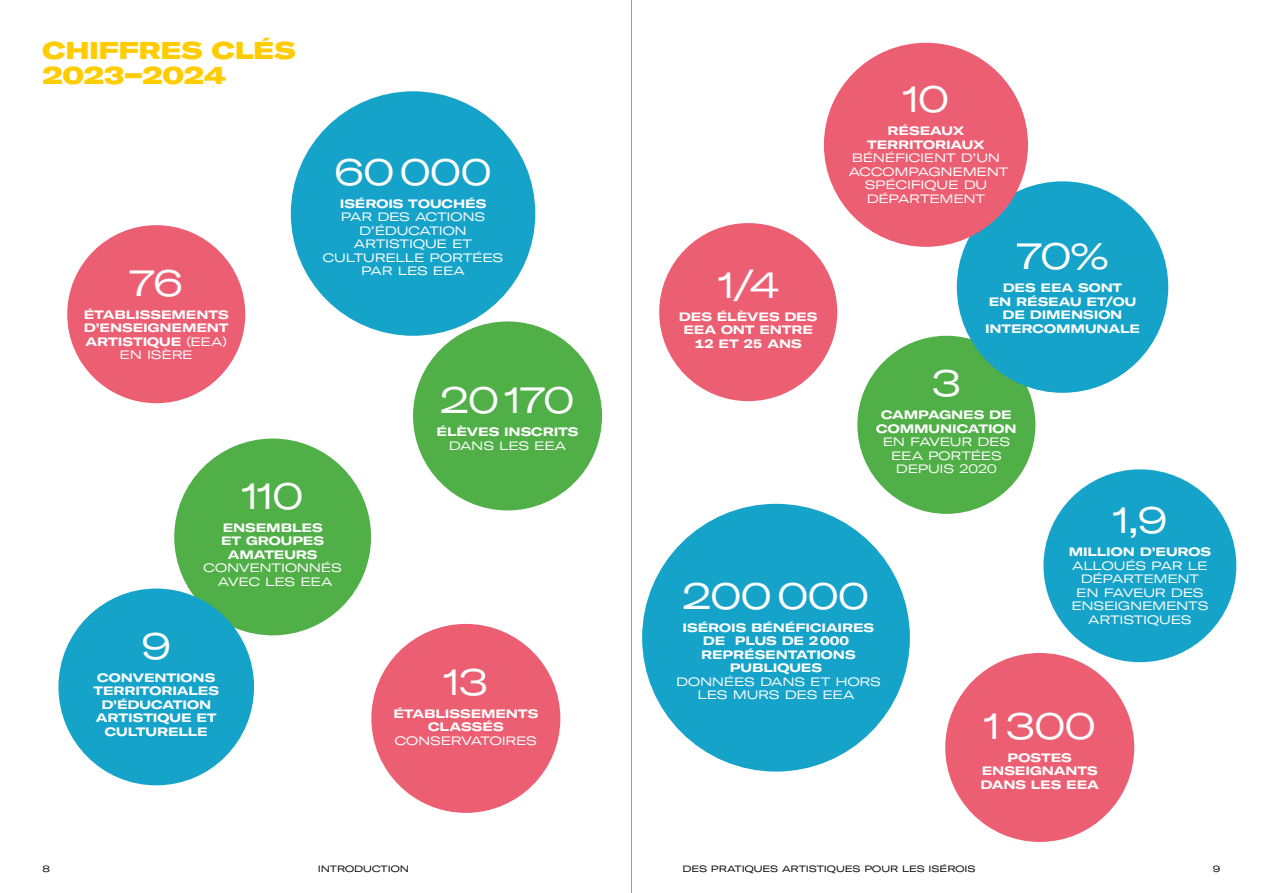
<style>
.page{position:relative;width:1263px;height:893px;background:#fff}
.page>*{position:absolute;margin:0;border:0;box-sizing:border-box;transform-origin:0 0}
.t1{font:expanded 36px "GT America";letter-spacing:-.045em;color:#fff}
.t2{font:900 expanded 24px/24.8px "GT America";letter-spacing:-.02em;color:#fc0}
.t3{font:700 expanded 12px/13.5px "GT America";letter-spacing:-.005em;color:#fff;text-align:center}
.t4{font:expanded 12px/13.5px "GT America";letter-spacing:-.02em;color:#fff;text-align:center}
.t5{font:expanded 9px "GT America";letter-spacing:-.005em;color:#000}
.s1{font-weight:400}
</style>
<div class="page">
<div style="left:67px;top:225px;width:178px;height:178px;background:#ec5f72;border-radius:50%"></div>
<div style="left:659px;top:223px;width:178px;height:178px;background:#ec5f72;border-radius:50%"></div>
<div style="left:857px;top:336px;width:178px;height:178px;background:#50af47;border-radius:50%"></div>
<div style="left:1043px;top:469px;width:193px;height:193px;background:#15a3c9;border-radius:50%"></div>
<div style="left:957px;top:181px;width:211px;height:212px;background:#15a3c9;border-radius:50%"></div>
<div style="left:824px;top:43px;width:204px;height:204px;background:#ec5f72;border-radius:50%"></div>
<div style="left:413px;top:321px;width:189px;height:189px;background:#50af47;border-radius:50%"></div>
<div style="left:945px;top:653px;width:189px;height:189px;background:#ec5f72;border-radius:50%"></div>
<div style="left:371px;top:624px;width:189px;height:189px;background:#ec5f72;border-radius:50%"></div>
<div style="left:642px;top:504px;width:268px;height:268px;background:#15a3c9;border-radius:50%"></div>
<div style="left:291px;top:91px;width:244px;height:245px;background:#15a3c9;border-radius:50%"></div>
<div style="left:174px;top:439px;width:197px;height:196px;background:#50af47;border-radius:50%"></div>
<div style="left:58px;top:588px;width:196px;height:197px;background:#15a3c9;border-radius:50%"></div>
<hr style="left:631px;top:0;width:1px;height:893px;background:#9d9d9c">
<h2 class="t2" style="left:43px;top:38px;width:254px">CHIFFRES CLÉS<br>2023–2024</h2>
<h1 class="t1" style="left:129px;top:261px;width:55px">76</h1>
<p class="t3" style="left:84px;top:307px;width:146px">ÉTABLISSEMENTS<br>D’ENSEIGNEMENT<br>ARTISTIQUE <span class="s1">(EEA)<br>EN ISÈRE</span></p>
<h1 class="t1" style="left:334px;top:150px;width:159px">60 000</h1>
<p class="t3" style="left:340px;top:197px;width:148px">ISÉROIS TOUCHÉS</p>
<p class="t4" style="left:323px;top:210px;width:182px">PAR DES ACTIONS<br>D’ÉDUCATION<br>ARTISTIQUE ET<br>CULTURELLE PORTÉES<br>PAR LES EEA</p>
<h1 class="t1" style="left:440px;top:379px;width:136px">20 170</h1>
<p class="t3" style="left:436px;top:425px;width:143px">ÉLÈVES INSCRITS</p>
<p class="t4" style="left:449px;top:439px;width:119px">DANS LES EEA</p>
<h1 class="t1" style="left:241px;top:474px;width:64px">110</h1>
<p class="t3" style="left:221px;top:521px;width:105px">ENSEMBLES<br>ET GROUPES<br>AMATEURS</p>
<p class="t4" style="left:204px;top:561px;width:140px">CONVENTIONNÉS<br>AVEC LES EEA</p>
<h1 class="t1" style="left:141px;top:625px;width:32px">9</h1>
<p class="t3" style="left:93px;top:671px;width:127px">CONVENTIONS<br>TERRITORIALES<br>D’ÉDUCATION<br>ARTISTIQUE ET<br>CULTURELLE</p>
<h1 class="t1" style="left:443px;top:661px;width:47px">13</h1>
<p class="t3" style="left:393px;top:707px;width:146px">ÉTABLISSEMENTS<br>CLASSÉS</p>
<p class="t4" style="left:395px;top:734px;width:144px">CONSERVATOIRES</p>
<h1 class="t1" style="left:718px;top:263px;width:62px">1/4</h1>
<p class="t3" style="left:679px;top:310px;width:140px">DES ÉLÈVES DES<br>EEA ONT ENTRE<br>12 ET 25 ANS</p>
<h1 class="t1" style="left:902px;top:78px;width:48px">10</h1>
<p class="t3" style="left:867px;top:124px;width:119px">RÉSEAUX<br>TERRITORIAUX</p>
<p class="t4" style="left:849px;top:151px;width:161px">BÉNÉFICIENT D’UN<br>ACCOMPAGNEMENT<br>SPÉCIFIQUE DU<br>DÉPARTEMENT</p>
<h1 class="t1" style="left:1016px;top:235px;width:93px">70%</h1>
<p class="t3" style="left:985px;top:281px;width:156px">DES EEA SONT<br>EN RÉSEAU ET/OU<br>DE DIMENSION<br>INTERCOMMUNALE</p>
<h1 class="t1" style="left:931px;top:362px;width:31px">3</h1>
<p class="t3" style="left:876px;top:408px;width:142px">CAMPAGNES DE<br>COMMUNICATION</p>
<p class="t4" style="left:883px;top:435px;width:129px">EN FAVEUR DES<br>EEA PORTÉES<br>DEPUIS 2020</p>
<h1 class="t1" style="left:682px;top:575px;width:188px">200 000</h1>
<p class="t3" style="left:683px;top:621px;width:193px">ISÉROIS BÉNÉFICIAIRES<br>DE PLUS DE 2 000<br>REPRÉSENTATIONS<br>PUBLIQUES</p>
<p class="t4" style="left:676px;top:675px;width:206px">DONNÉES DANS ET HORS<br>LES MURS DES EEA</p>
<h1 class="t1" style="left:1112px;top:499px;width:57px">1,9</h1>
<p class="t3" style="left:1069px;top:545px;width:144px">MILLION D’EUROS</p>
<p class="t4" style="left:1071px;top:559px;width:139px">ALLOUÉS PAR LE<br>DÉPARTEMENT<br>EN FAVEUR DES<br>ENSEIGNEMENTS<br>ARTISTIQUES</p>
<h1 class="t1" style="left:983px;top:705px;width:114px">1 300</h1>
<p class="t3" style="left:980px;top:751px;width:120px">POSTES<br>ENSEIGNANTS<br>DANS LES EEA</p>
<p class="t5" style="left:43px;top:863px;width:9px">8</p>
<p class="t5" style="left:682px;top:863px;width:294px">DES PRATIQUES ARTISTIQUES POUR LES ISÉROIS</p>
<p class="t5" style="left:1213px;top:863px;width:9px">9</p>
<p class="t5" style="left:318px;top:863px;width:93px">INTRODUCTION</p>
</div>
